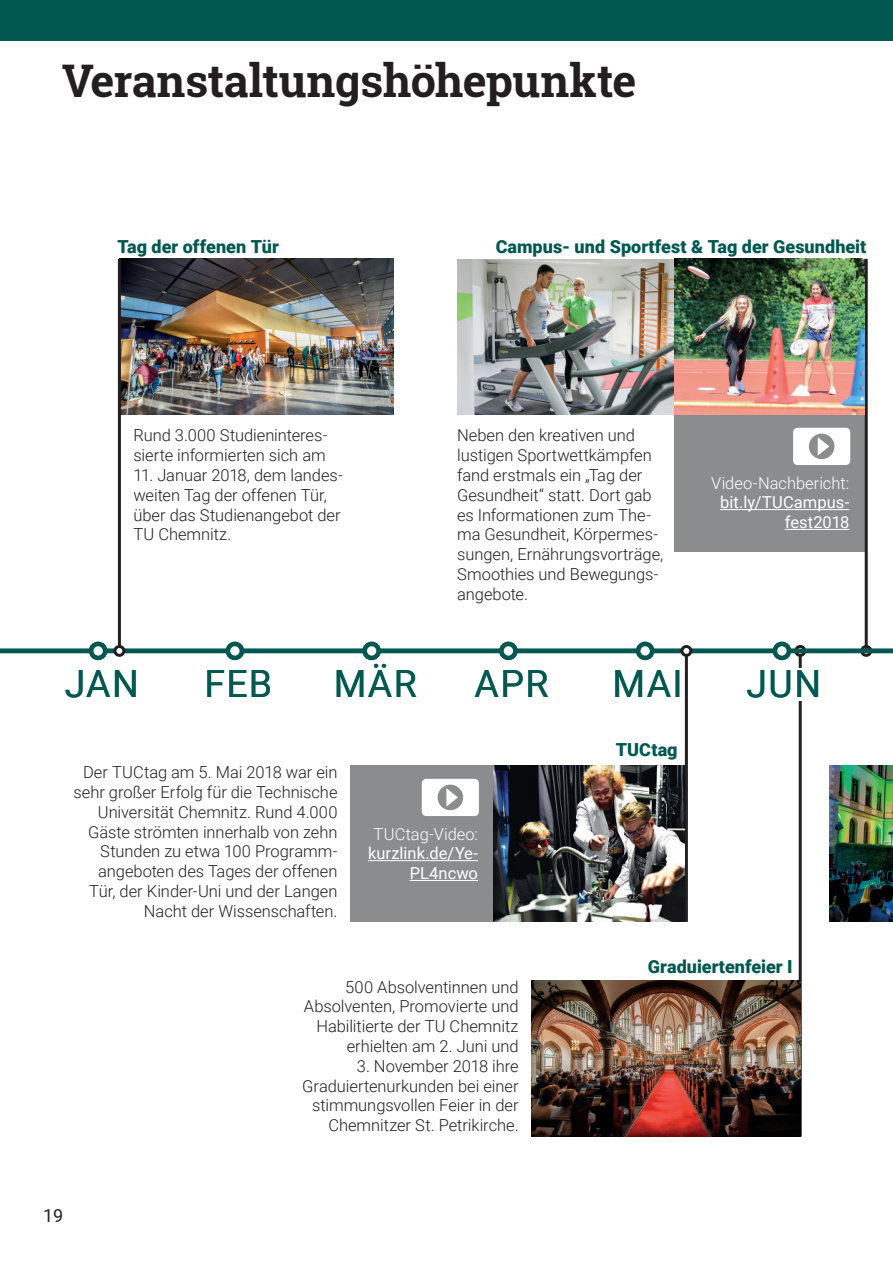
<style>
.page{position:relative;width:893px;height:1263px;background:#fff}
.page>*{position:absolute;margin:0;border:0;box-sizing:border-box;transform-origin:0 0}
.t1{font:700 45px "Roboto Slab";letter-spacing:-.01em;color:#231f20}
.t2{font:37.5px "Roboto";letter-spacing:.04em;color:#005850}
.t3{font:900 18px "Roboto";color:#005850}
.t4{font:18px "Roboto";color:#231f20}
.t5{font:300 16.5px/19.8px "Roboto";letter-spacing:-.005em;color:#231f20}
.t6{font:16.5px/19.8px "Roboto";letter-spacing:.005em;color:#fff;text-align:right}
.s1{font-weight:300}
</style>
<div class="page">
<hr style="left:799px;top:649px;width:3px;height:487px;background:#231f20">
<div style="left:794px;top:645px;width:12px;height:12px;border:3px solid #231f20;border-radius:50%"></div>
<div style="left:674px;top:415px;width:191px;height:136px;background:#8b8c8e"></div>
<div style="left:860px;top:645px;width:12px;height:12px;border:3px solid #231f20;border-radius:50%"></div>
<img style="left:829px;top:766px;width:64px;height:156px">
<hr style="left:0;top:649px;width:893px;height:4px;background:#005850">
<img style="left:121px;top:259px;width:272px;height:156px">
<hr style="left:118px;top:259px;width:3px;height:387px;background:#231f20">
<div style="left:115px;top:646px;width:9px;height:9px;background:#fff;border-radius:50%"></div>
<div style="left:113px;top:645px;width:12px;height:12px;border:3px solid #231f20;border-radius:50%"></div>
<svg style="left:91px;top:644px;width:14px;height:14px"></svg>
<div style="left:89px;top:642px;width:18px;height:18px;border:4px solid #005850;border-radius:50%"></div>
<svg style="left:228px;top:644px;width:14px;height:14px"></svg>
<div style="left:226px;top:642px;width:18px;height:18px;border:4px solid #005850;border-radius:50%"></div>
<svg style="left:365px;top:644px;width:14px;height:14px"></svg>
<div style="left:362px;top:642px;width:19px;height:18px;border:4px solid #005850;border-radius:50%"></div>
<svg style="left:501px;top:644px;width:14px;height:14px"></svg>
<div style="left:499px;top:642px;width:19px;height:18px;border:4px solid #005850;border-radius:50%"></div>
<hr style="left:685px;top:649px;width:3px;height:273px;background:#231f20">
<div style="left:682px;top:646px;width:9px;height:9px;background:#fff;border-radius:50%"></div>
<div style="left:680px;top:645px;width:12px;height:12px;border:3px solid #231f20;border-radius:50%"></div>
<div style="left:350px;top:766px;width:143px;height:156px;background:#8b8c8e"></div>
<svg style="left:638px;top:644px;width:14px;height:14px"></svg>
<div style="left:636px;top:642px;width:18px;height:18px;border:4px solid #005850;border-radius:50%"></div>
<svg style="left:775px;top:644px;width:14px;height:14px"></svg>
<div style="left:773px;top:642px;width:18px;height:18px;border:4px solid #005850;border-radius:50%"></div>
<div style="left:0;top:0;width:893px;height:41px;background:#005850"></div>
<hr style="left:410px;top:880px;width:68px;height:1px;background:#fff">
<hr style="left:368px;top:860px;width:110px;height:1px;background:#fff">
<hr style="left:865px;top:259px;width:3px;height:390px;background:#231f20">
<hr style="left:785px;top:529px;width:64px;height:1px;background:#fff">
<hr style="left:720px;top:509px;width:129px;height:1px;background:#fff">
<svg style="left:793px;top:428px;width:57px;height:37px"></svg>
<svg style="left:422px;top:779px;width:57px;height:37px"></svg>
<div style="left:794px;top:668px;width:11px;height:32px;background:#fff"></div>
<img style="left:493px;top:766px;width:192px;height:156px">
<img style="left:531px;top:980px;width:270px;height:156px">
<img style="left:457px;top:259px;width:408px;height:156px">
<h1 class="t1" style="left:62px;top:50px;width:576px">Veranstaltungshöhepunkte</h1>
<h3 class="t3" style="left:117px;top:234px;width:163px">Tag der offenen Tür</h3>
<p class="t5" style="left:133px;top:425px;width:196px">Rund 3.000 Studieninteres&shy;sierte informierten sich am</p>
<p class="t5" style="left:133px;top:465px;width:211px">11. Januar 2018, dem landes&shy;weiten Tag der offenen Tür, über das Studienangebot der<br>TU Chemnitz.</p>
<h3 class="t3" style="left:496px;top:234px;width:372px">Campus- und Sportfest &amp; Tag der Gesundheit</h3>
<p class="t5" style="left:457px;top:425px;width:208px">Neben den kreativen und lustigen Sportwettkämpfen fand erstmals ein „Tag der<br>Gesundheit“ statt. Dort gab es Informationen zum The&shy;ma Gesundheit, Körpermes&shy;sungen, Ernährungsvorträge,<br>Smoothies und Bewegungs&shy;angebote.</p>
<p class="t6" style="left:711px;top:472px;width:140px"><span class="s1">Video-Nachbericht: </span>bit.ly/TUCampus&shy;fest2018</p>
<h2 class="t2" style="left:65px;top:658px;width:76px">JAN</h2>
<h2 class="t2" style="left:205px;top:658px;width:69px">FEB</h2>
<h2 class="t2" style="left:334px;top:658px;width:85px">MÄR</h2>
<h2 class="t2" style="left:475px;top:658px;width:75px">APR</h2>
<h2 class="t2" style="left:612px;top:658px;width:72px">MAI</h2>
<h3 class="t3" style="left:616px;top:737px;width:63px">TUCtag</h3>
<p class="t5" style="left:74px;top:762px;width:265px;text-align:right">Der TUCtag am 5. Mai 2018 war ein sehr großer Erfolg für die Technische<br>Universität Chemnitz. Rund 4.000<br>Gäste strömten innerhalb von zehn<br>Stunden zu etwa 100 Programm&shy;angeboten des Tages der offenen<br>Tür, der Kinder-Uni und der Langen<br>Nacht der Wissenschaften.</p>
<p class="t6" style="left:368px;top:823px;width:111px"><span class="s1">TUCtag-Video: </span>kurzlink.de/Ye-<br>PL4ncwo</p>
<h2 class="t2" style="left:746px;top:658px;width:76px">JUN</h2>
<p class="t4" style="left:43px;top:1203px;width:22px">19</p>
<p class="t5" style="left:345px;top:976px;width:175px">500 Absolventinnen und</p>
<p class="t5" style="left:304px;top:996px;width:216px;text-align:right">Absolventen, Promovierte und<br>Habilitierte der TU Chemnitz erhielten am 2. Juni und</p>
<p class="t5" style="left:302px;top:1055px;width:218px;text-align:right">3. November 2018 ihre<br>Graduiertenurkunden bei einer stimmungsvollen Feier in der<br>Chemnitzer St. Petrikirche.</p>
<h3 class="t3" style="left:648px;top:954px;width:146px">Graduiertenfeier I</h3>
</div>
